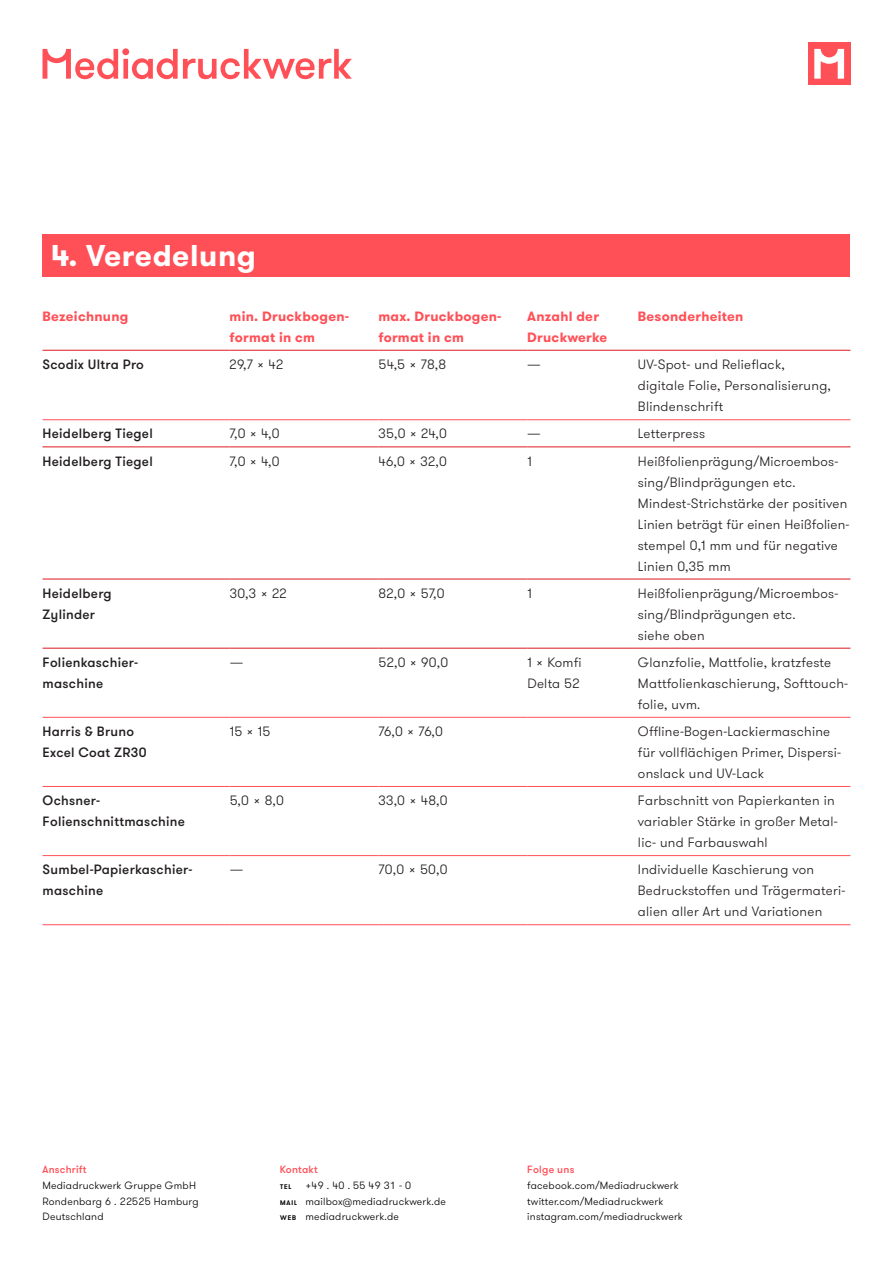
<style>
.page{position:relative;width:893px;height:1263px;background:#fff}
.page>*{position:absolute;margin:0;border:0;box-sizing:border-box;transform-origin:0 0}
.t1{font:700 30px "GT Walsheim";letter-spacing:.02em;color:#fff}
.t2{font:300 13.5px/21px "GT Walsheim";letter-spacing:.02em;color:#231f20}
.t3{font:500 13.5px/21px "GT Walsheim";letter-spacing:.02em;color:#231f20}
.t4{font:700 13.5px/21px "GT Walsheim";letter-spacing:.02em;color:#ff5057}
.t5{font:300 10.5px/15.8px "GT Walsheim";letter-spacing:.02em;color:#000}
.t6{font:500 10.5px "GT Walsheim";letter-spacing:.02em;color:#ff5057}
.t7{font:500 8.4px "GT Walsheim";color:#000}
.s1{font-weight:500;font-size:8.4px}
</style>
<div class="page">
<div style="left:43px;top:234px;width:807px;height:42px;background:#ff5057"></div>
<hr style="left:43px;top:446px;width:187px;height:1px;background:#dc1820">
<hr style="left:230px;top:446px;width:148px;height:1px;background:#dc1820">
<hr style="left:378px;top:446px;width:149px;height:1px;background:#dc1820">
<hr style="left:527px;top:446px;width:111px;height:1px;background:#dc1820">
<hr style="left:638px;top:446px;width:212px;height:1px;background:#dc1820">
<hr style="left:43px;top:579px;width:187px;height:1px;background:#dc1820">
<hr style="left:230px;top:579px;width:148px;height:1px;background:#dc1820">
<hr style="left:378px;top:579px;width:149px;height:1px;background:#dc1820">
<hr style="left:527px;top:579px;width:111px;height:1px;background:#dc1820">
<hr style="left:638px;top:579px;width:212px;height:1px;background:#dc1820">
<hr style="left:43px;top:648px;width:187px;height:1px;background:#dc1820">
<hr style="left:230px;top:648px;width:148px;height:1px;background:#dc1820">
<hr style="left:378px;top:648px;width:149px;height:1px;background:#dc1820">
<hr style="left:527px;top:648px;width:111px;height:1px;background:#dc1820">
<hr style="left:638px;top:648px;width:212px;height:1px;background:#dc1820">
<hr style="left:43px;top:717px;width:187px;height:1px;background:#ff5057">
<hr style="left:230px;top:717px;width:148px;height:1px;background:#ff5057">
<hr style="left:378px;top:717px;width:149px;height:1px;background:#ff5057">
<hr style="left:527px;top:717px;width:111px;height:1px;background:#ff5057">
<hr style="left:638px;top:717px;width:212px;height:1px;background:#ff5057">
<hr style="left:43px;top:786px;width:187px;height:1px;background:#ff5057">
<hr style="left:230px;top:786px;width:148px;height:1px;background:#ff5057">
<hr style="left:378px;top:786px;width:149px;height:1px;background:#ff5057">
<hr style="left:527px;top:786px;width:111px;height:1px;background:#ff5057">
<hr style="left:638px;top:786px;width:212px;height:1px;background:#ff5057">
<hr style="left:43px;top:855px;width:187px;height:1px;background:#ff5057">
<hr style="left:230px;top:855px;width:148px;height:1px;background:#ff5057">
<hr style="left:378px;top:855px;width:149px;height:1px;background:#ff5057">
<hr style="left:527px;top:855px;width:111px;height:1px;background:#ff5057">
<hr style="left:638px;top:855px;width:212px;height:1px;background:#ff5057">
<hr style="left:43px;top:924px;width:187px;height:1px;background:#ff5057">
<hr style="left:230px;top:924px;width:148px;height:1px;background:#ff5057">
<hr style="left:378px;top:924px;width:149px;height:1px;background:#ff5057">
<hr style="left:527px;top:924px;width:111px;height:1px;background:#ff5057">
<hr style="left:638px;top:924px;width:212px;height:1px;background:#ff5057">
<hr style="left:43px;top:419px;width:187px;height:1px;background:#ff5057">
<hr style="left:230px;top:419px;width:148px;height:1px;background:#ff5057">
<hr style="left:378px;top:419px;width:149px;height:1px;background:#ff5057">
<hr style="left:527px;top:419px;width:111px;height:1px;background:#ff5057">
<hr style="left:638px;top:419px;width:212px;height:1px;background:#ff5057">
<hr style="left:43px;top:350px;width:187px;height:1px;background:#dc1820">
<hr style="left:230px;top:350px;width:148px;height:1px;background:#dc1820">
<hr style="left:378px;top:350px;width:149px;height:1px;background:#dc1820">
<hr style="left:527px;top:350px;width:111px;height:1px;background:#dc1820">
<hr style="left:638px;top:350px;width:212px;height:1px;background:#dc1820">
<div style="left:808px;top:43px;width:42px;height:42px;background:#ff5057"></div>
<svg style="left:814px;top:49px;width:30px;height:30px"></svg>
<svg style="left:43px;top:48px;width:309px;height:31px"></svg>
<h1 class="t1" style="left:51px;top:236px;width:206px">4. Veredelung</h1>
<p class="t4" style="left:43px;top:306px;width:87px">Bezeichnung</p>
<p class="t4" style="left:230px;top:306px;width:121px">min. Druckbogen&shy;format in cm</p>
<p class="t4" style="left:378px;top:306px;width:125px">max. Druckbogen&shy;format in cm</p>
<p class="t4" style="left:527px;top:306px;width:82px">Anzahl der<br>Druckwerke</p>
<p class="t4" style="left:638px;top:306px;width:107px">Besonderheiten</p>
<p class="t3" style="left:43px;top:354px;width:103px">Scodix Ultra Pro</p>
<p class="t2" style="left:230px;top:354px;width:55px">29,7 x 42</p>
<p class="t2" style="left:378px;top:354px;width:69px">54,5 x 78,8</p>
<p class="t2" style="left:527px;top:354px;width:15px">—</p>
<p class="t2" style="left:638px;top:354px;width:195px">UV-Spot- und Relieflack, digitale Folie, Personalisierung,<br>Blindenschrift</p>
<p class="t3" style="left:43px;top:423px;width:112px">Heidelberg Tiegel</p>
<p class="t2" style="left:230px;top:423px;width:51px">7,0 x 4,0</p>
<p class="t2" style="left:378px;top:423px;width:70px">35,0 x 24,0</p>
<p class="t2" style="left:527px;top:423px;width:15px">—</p>
<p class="t2" style="left:638px;top:423px;width:69px">Letterpress</p>
<p class="t3" style="left:43px;top:451px;width:112px">Heidelberg Tiegel</p>
<p class="t2" style="left:230px;top:451px;width:51px">7,0 x 4,0</p>
<p class="t2" style="left:378px;top:451px;width:70px">46,0 x 32,0</p>
<p class="t2" style="left:527px;top:451px;width:6px">1</p>
<p class="t2" style="left:638px;top:451px;width:211px">Heißfolienprägung/Microembos&shy;sing/Blindprägungen etc.<br>Mindest-Strichstärke der positiven<br>Linien beträgt für einen Heißfolien-- stempel 0,1 mm und für negative<br>Linien 0,35 mm</p>
<p class="t3" style="left:43px;top:583px;width:71px">Heidelberg<br>Zylinder</p>
<p class="t2" style="left:230px;top:583px;width:58px">30,3 x 22</p>
<p class="t2" style="left:378px;top:583px;width:68px">82,0 x 57,0</p>
<p class="t2" style="left:527px;top:583px;width:6px">1</p>
<p class="t2" style="left:638px;top:583px;width:202px">Heißfolienprägung/Microembos&shy;sing/Blindprägungen etc.<br>siehe oben</p>
<p class="t3" style="left:43px;top:652px;width:97px">Folienkaschier&shy;maschine</p>
<p class="t2" style="left:230px;top:652px;width:15px">—</p>
<p class="t2" style="left:378px;top:652px;width:71px">52,0 x 90,0</p>
<p class="t2" style="left:527px;top:652px;width:56px">1 x Komfi<br>Delta 52</p>
<p class="t2" style="left:638px;top:652px;width:212px">Glanzfolie, Mattfolie, kratzfeste<br>Mattfolienkaschierung, Softtouch&shy;folie, uvm.</p>
<p class="t3" style="left:43px;top:721px;width:106px">Harris &amp; Bruno<br>Excel Coat ZR30</p>
<p class="t2" style="left:230px;top:721px;width:42px">15 x 15</p>
<p class="t2" style="left:379px;top:721px;width:66px">76,0 x 76,0</p>
<p class="t2" style="left:638px;top:721px;width:205px">Offline-Bogen-Lackiermaschine für vollflächigen Primer, Dispersi&shy;onslack und UV-Lack</p>
<p class="t3" style="left:43px;top:790px;width:144px">Ochsner-<br>Folienschnittmaschine</p>
<p class="t2" style="left:230px;top:790px;width:56px">5,0 x 8,0</p>
<p class="t2" style="left:379px;top:790px;width:71px">33,0 x 48,0</p>
<p class="t2" style="left:638px;top:790px;width:201px">Farbschnitt von Papierkanten in variabler Stärke in großer Metal&shy;lic- und Farbauswahl</p>
<p class="t3" style="left:43px;top:859px;width:151px">Sumbel-Papierkaschier&shy;maschine</p>
<p class="t2" style="left:230px;top:859px;width:15px">—</p>
<p class="t2" style="left:379px;top:859px;width:71px">70,0 x 50,0</p>
<p class="t2" style="left:638px;top:859px;width:209px">Individuelle Kaschierung von<br>Bedruckstoffen und Trägermateri&shy;alien aller Art und Variationen</p>
<p class="t6" style="left:43px;top:1163px;width:46px">Anschrift</p>
<p class="t5" style="left:43px;top:1178px;width:158px">Mediadruckwerk Gruppe GmbH<br>Rondenbarg 6 . 22525 Hamburg<br>Deutschland</p>
<p class="t6" style="left:280px;top:1163px;width:39px">Kontakt</p>
<p class="t7" style="left:280px;top:1181px;width:13px">tel</p>
<p class="t5" style="left:280px;top:1178px;width:168px;text-indent:26px">+49 . 40 . 55 49 31 - 0<br><span class="s1">mail</span> mailbox@mediadruckwerk.de <span class="s1">web</span> mediadruckwerk.de</p>
<p class="t6" style="left:527px;top:1163px;width:49px">Folge uns</p>
<p class="t5" style="left:527px;top:1178px;width:157px">facebook.com/Mediadruckwerk twitter.com/Mediadruckwerk instagram.com/mediadruckwerk</p>
</div>
